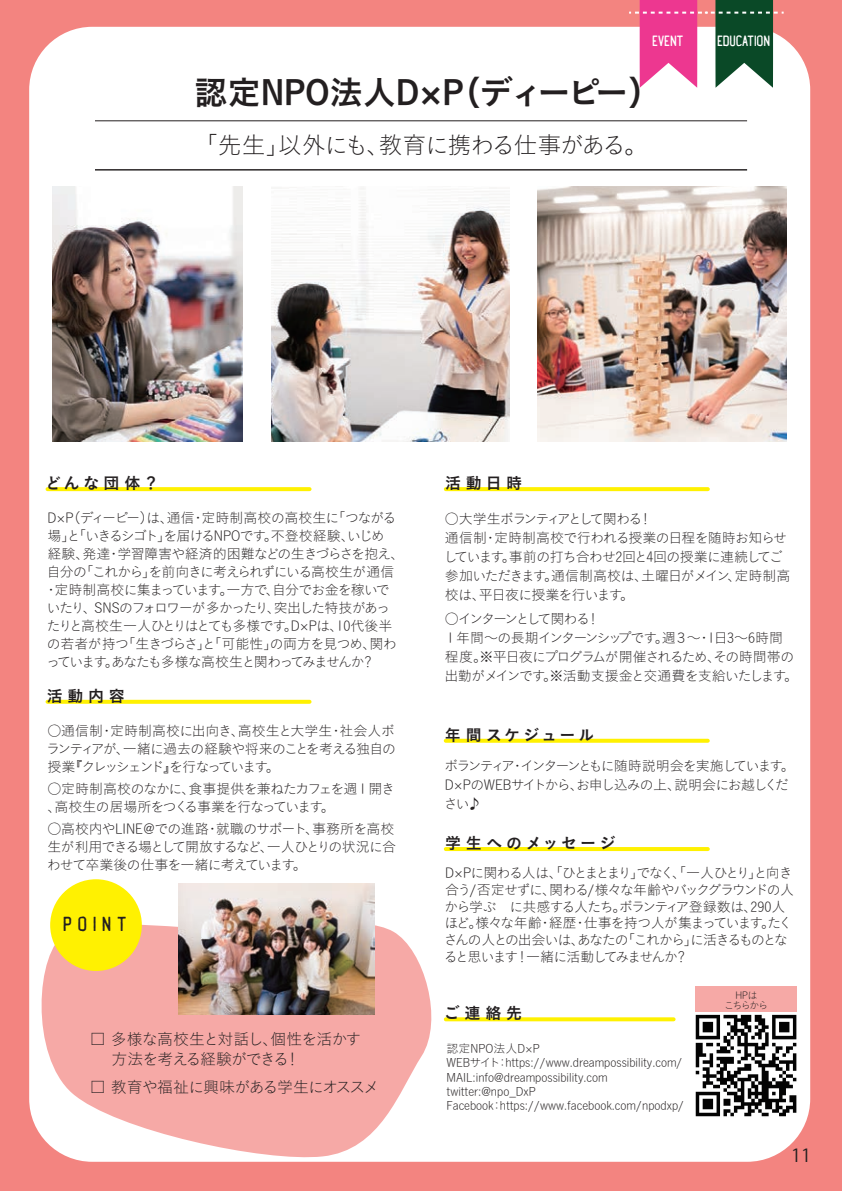
<style>
.page{position:relative;width:842px;height:1191px;background:#f38480}
.page>*{position:absolute;margin:0;border:0;box-sizing:border-box;transform-origin:0 0}
.t1{font:33.4px "Koburina Go Std W6";color:#231f20}
.t2{font:24px "Koburina Go Std W1";letter-spacing:-.055em;color:#231f20}
.t3{font:19px "Southbank LT";letter-spacing:.3em;color:#231f20}
.t4{font:18px "Koz Go Pr 6 N";color:#231f20}
.t5{font:16px/20px "Koburina Go Std W1";letter-spacing:-.06em;color:#231f20}
.t6{font:16px "Koburina Go Std W6";letter-spacing:.255em;color:#231f20}
.t7{font:16px "Koburina Go Std W6";letter-spacing:.21em;color:#231f20}
.t8{font:16px "Koburina Go Std W6";letter-spacing:.195em;color:#231f20}
.t9{font:14px/18px "Koburina Go Std W1";letter-spacing:-.075em;color:#231f20}
.t10{font:14px/16.8px "Koburina Go Std W1";letter-spacing:-.1em;color:#231f20}
.t11{font:14px/19px "Koburina Go Std W1";letter-spacing:-.095em;color:#231f20}
.t12{font:14px/19px "Koburina Go Std W1";letter-spacing:-.115em;color:#231f20}
.t13{font:14px "Southbank LT";color:#fff}
.t14{font:12px/14.4px "Koburina Go Std W1";color:#231f20}
.t15{font:10px/10px "Koburina Go Std W1";letter-spacing:-.135em;color:#231f20;text-align:center}
</style>
<div class="page">
<div style="left:29px;top:27px;width:781px;height:1134px;background:#fff;border-radius:63px"></div>
<div style="left:695px;top:986px;width:102px;height:25px;background:#f6a9a6"></div>
<svg style="left:42px;top:923px;width:389px;height:234px;fill:#f6a9a6"></svg>
<div style="left:50px;top:879px;width:92px;height:92px;background:#fff101;border-radius:50%"></div>
<hr style="left:95px;top:120px;width:652px;height:1px;background:#231f20">
<svg style="left:48px;top:487px;width:262px;height:4px"></svg>
<svg style="left:48px;top:700px;width:262px;height:4px"></svg>
<svg style="left:446px;top:487px;width:262px;height:4px"></svg>
<hr style="left:446px;top:847px;width:262px;height:4px;background:#fff101">
<svg style="left:446px;top:1017px;width:228px;height:4px"></svg>
<hr style="left:95px;top:169px;width:652px;height:1px;background:#231f20">
<img style="left:179px;top:883px;width:196px;height:131px">
<svg style="left:446px;top:738px;width:262px;height:4px"></svg>
<img style="left:53px;top:186px;width:190px;height:256px">
<img style="left:272px;top:188px;width:238px;height:254px">
<img style="left:538px;top:186px;width:248px;height:256px">
<svg style="left:629px;top:0;width:155px;height:88px"></svg>
<img style="left:695px;top:1014px;width:102px;height:103px">
<h1 class="t1" style="left:194px;top:67px;width:469px">認定NPO法人D×P（ディーピー）</h1>
<h2 class="t2" style="left:194px;top:127px;width:456px">「先生」以外にも、教育に携わる仕事がある。</h2>
<p class="t13" style="left:653px;top:32px;width:33px">EVENT</p>
<p class="t13" style="left:718px;top:32px;width:55px">EDUCATION</p>
<p class="t6" style="left:45px;top:471px;width:116px">どんな団体？</p>
<p class="t6" style="left:445px;top:471px;width:78px">活動日時</p>
<p class="t9" style="left:44px;top:508px;width:362px">D×P（ディーピー）は、通信・定時制高校の高校生に「つながる場」と「いきるシゴト」を届けるNPOです。不登校経験、いじめ<br>経験、発達・学習障害や経済的困難などの生きづらさを抱え、自分の「これから」を前向きに考えられずにいる高校生が通信・定時制高校に集まっています。一方で、自分でお金を稼いでいたり、SNSのフォロワーが多かったり、突出した特技があったりと高校生一人ひとりはとても多様です。D×Pは、10代後半の若者が持つ「生きづらさ」と「可能性」の両方を見つめ、関わっています。あなたも多様な高校生と関わってみませんか？</p>
<p class="t6" style="left:47px;top:683px;width:80px">活動内容</p>
<p class="t9" style="left:46px;top:721px;width:351px;text-align:justify">○通信制・定時制高校に出向き、高校生と大学生・社会人ボランティアが、一緒に過去の経験や将来のことを考える独自の授業『クレッシェンド』を行なっています。</p>
<p class="t9" style="left:47px;top:779px;width:349px">○定時制高校のなかに、食事提供を兼ねたカフェを週１開き、高校生の居場所をつくる事業を行なっています。</p>
<p class="t9" style="left:47px;top:819px;width:350px">○高校内やLINE＠での進路・就職のサポート、事務所を高校生が利用できる場として開放するなど、一人ひとりの状況に合わせて卒業後の仕事を一緒に考えています。</p>
<h3 class="t3" style="left:64px;top:912px;width:65px">POINT</h3>
<p class="t5" style="left:90px;top:1029px;width:273px">□ 多様な高校生と対話し、個性を活かす　 方法を考える経験ができる！</p>
<p class="t5" style="left:90px;top:1077px;width:291px">□ 教育や福祉に興味がある学生にオススメ</p>
<p class="t9" style="left:443px;top:509px;width:348px;line-height:19px">○大学生ボランティアとして関わる！<br>通信制・定時制高校で行われる授業の日程を随時お知らせしています。事前の打ち合わせ2回と4回の授業に連続してご参加いただきます。通信制高校は、土曜日がメイン、定時制高校は、平日夜に授業を行います。</p>
<p class="t11" style="left:443px;top:609px;width:356px">○インターンとして関わる！<br>１年間～の長期インターンシップです。週３～・1日3～6時間程度。※平日夜にプログラムが開催されるため、その時間帯の出勤がメインです。※活動支援金と交通費を支給いたします。</p>
<p class="t8" style="left:445px;top:722px;width:151px">年間スケジュール</p>
<p class="t12" style="left:444px;top:755px;width:353px">ボランティア・インターンともに随時説明会を実施しています。<br>D×PのWEBサイトから、お申し込みの上、説明会にお越しください♪</p>
<p class="t7" style="left:445px;top:830px;width:172px">学生へのメッセージ</p>
<p class="t10" style="left:444px;top:864px;width:352px">D×Pに関わる人は、「ひとまとまり」でなく、「一人ひとり」と向き合う/否定せずに、関わる/様々な年齢やバックグラウンドの人から学ぶ　に共感する人たち。ボランティア登録数は、290人ほど。様々な年齢・経歴・仕事を持つ人が集まっています。たくさんの人との出会いは、あなたの「これから」に活きるものとなると思います！一緒に活動してみませんか？</p>
<p class="t6" style="left:444px;top:1001px;width:80px">ご連絡先</p>
<p class="t14" style="left:447px;top:1040px;width:239px">認定NPO法人D×P<br>WEBサイト：https://www.dreampossibility.com/<br>MAIL:info@dreampossibility.com twitter:@npo_DxP<br>Facebook：https://www.facebook.com/npodxp/</p>
<p class="t15" style="left:724px;top:989px;width:45px">HPは<br>こちらから</p>
<p class="t4" style="left:791px;top:1145px;width:21px">11</p>
</div>
